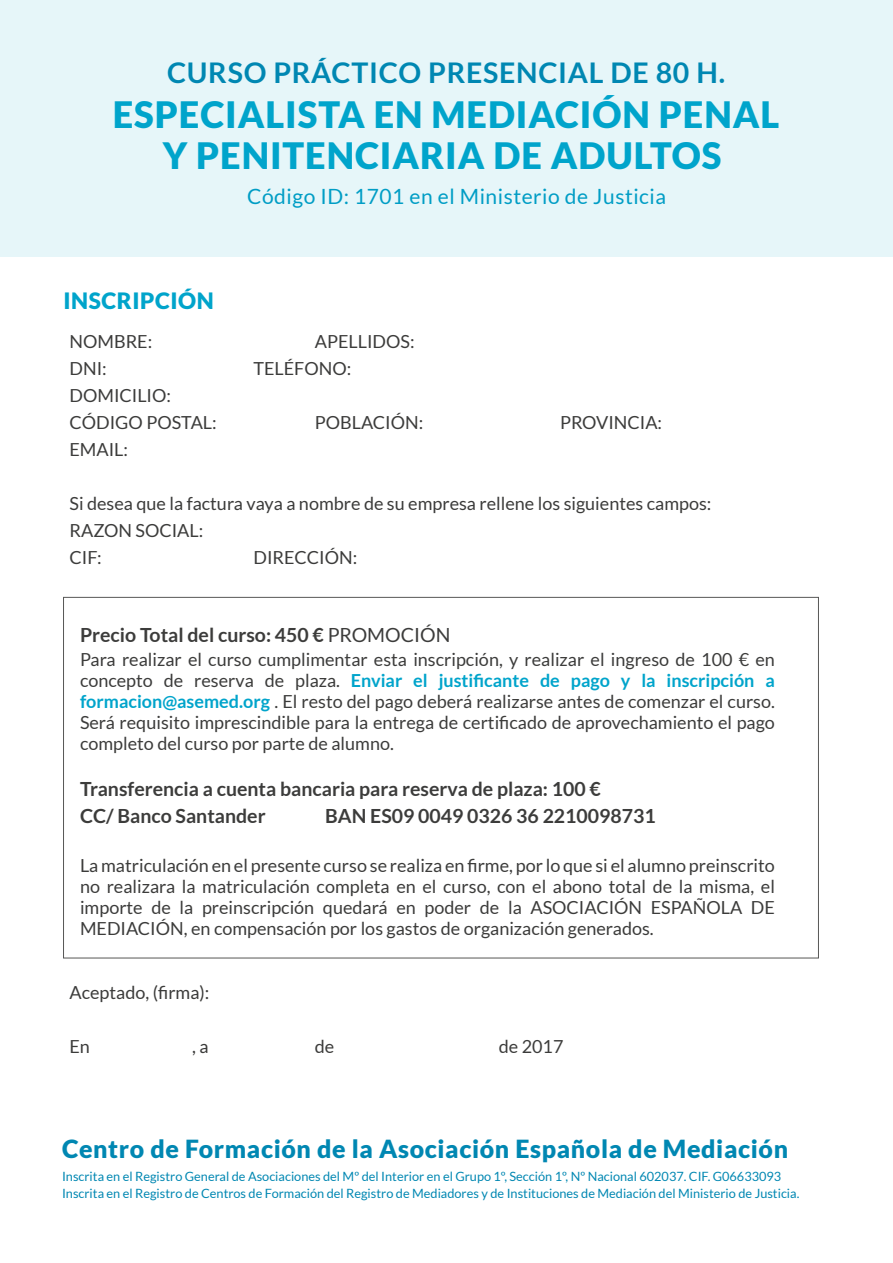
<style>
.page{position:relative;width:893px;height:1263px;background:#fff}
.page>*{position:absolute;margin:0;border:0;box-sizing:border-box;transform-origin:0 0}
.t1{font:900 36.3px/40.5px "Lato";letter-spacing:.025em;color:#00a4cb;text-align:center}
.t2{font:700 28.5px "Lato";letter-spacing:.025em;color:#0087b2}
.t3{font:900 24.9px "Lato";letter-spacing:.025em;color:#0087b2}
.t4{font:900 22.5px "Lato";letter-spacing:.025em;color:#00a4cb}
.t5{font:21px "Lato";letter-spacing:.025em;color:#009dc5}
.t6{font:700 19.5px/27px "Lato";color:#3c3c3b}
.t7{font:18px/21px "Lato";color:#3c3c3b}
.t8{font:12.75px/16.5px "Lato";color:#0087b2}
.s1{font-weight:400}
.s2{font-weight:700;color:#00a4cb}
</style>
<div class="page">
<div style="left:0;top:0;width:893px;height:256px;background:#e6f6f9"></div>
<h2 class="t2" style="left:167px;top:56px;width:559px">CURSO PRÁCTICO PRESENCIAL DE 80 H.</h2>
<h1 class="t1" style="left:113px;top:94px;width:668px">ESPECIALISTA EN MEDIACIÓN PENAL<br>Y PENITENCIARIA DE ADULTOS</h1>
<p class="t4" style="left:64px;top:287px;width:152px">INSCRIPCIÓN</p>
<p class="t5" style="left:247px;top:184px;width:420px">Código ID: 1701 en el Ministerio de Justicia</p>
<p class="t7" style="left:70px;top:331px;width:84px">NOMBRE:</p>
<p class="t7" style="left:315px;top:331px;width:101px">APELLIDOS:</p>
<p class="t7" style="left:70px;top:358px;width:39px">DNI:</p>
<p class="t7" style="left:253px;top:358px;width:99px">TELÉFONO:</p>
<p class="t7" style="left:70px;top:382px;width:149px;line-height:27px">DOMICILIO:<br>CÓDIGO POSTAL:</p>
<p class="t7" style="left:315px;top:412px;width:110px">POBLACIÓN:</p>
<p class="t7" style="left:560px;top:412px;width:104px">PROVINCIA:</p>
<p class="t7" style="left:70px;top:439px;width:60px">EMAIL:</p>
<p class="t7" style="left:70px;top:490px;width:643px;line-height:27px">Si desea que la factura vaya a nombre de su empresa rellene los siguientes campos:<br>RAZON SOCIAL:<br>CIF:</p>
<p class="t7" style="left:253px;top:547px;width:105px">DIRECCIÓN:</p>
<p class="t6" style="left:80px;top:621px;width:372px">Precio Total del curso: 450 € <span class="s1">PROMOCIÓN</span></p>
<p class="t7" style="left:80px;top:648px;width:696px;text-align:justify">Para realizar el curso cumplimentar esta inscripción, y realizar el ingreso de 100 € en concepto de reserva de plaza. <span class="s2">Enviar el justificante de pago y la inscripción a formacion@asemed.org</span> . El resto del pago deberá realizarse antes de comenzar el curso.<br>Será requisito imprescindible para la entrega de certificado de aprovechamiento el pago completo del curso por parte de alumno.</p>
<p class="t6" style="left:80px;top:775px;width:522px">Transferencia a cuenta bancaria para reserva de plaza: 100 €<br>CC/ Banco Santander</p>
<p class="t6" style="left:325px;top:802px;width:332px">BAN ES09 0049 0326 36 2210098731</p>
<p class="t7" style="left:80px;top:854px;width:696px;text-align:justify">La matriculación en el presente curso se realiza en firme, por lo que si el alumno preinscrito no realizara la matriculación completa en el curso, con el abono total de la misma, el importe de la preinscripción quedará en poder de la ASOCIACIÓN ESPAÑOLA DE MEDIACIÓN, en compensación por los gastos de organización generados.</p>
<p class="t7" style="left:70px;top:982px;width:141px">Aceptado, (firma):</p>
<p class="t7" style="left:70px;top:1036px;width:22px">En</p>
<p class="t7" style="left:192px;top:1036px;width:18px">, a</p>
<p class="t7" style="left:315px;top:1036px;width:21px">de</p>
<p class="t7" style="left:499px;top:1036px;width:66px">de 2017</p>
<h3 class="t3" style="left:62px;top:1134px;width:728px">Centro de Formación de la Asociación Española de Mediación</h3>
<p class="t8" style="left:62px;top:1168px;width:739px">Inscrita en el Registro General de Asociaciones del Mº del Interior en el Grupo 1º, Sección 1º, Nº Nacional 602037. CIF. G06633093<br>Inscrita en el Registro de Centros de Formación del Registro de Mediadores y de Instituciones de Mediación del Ministerio de Justicia.</p>
</div>
